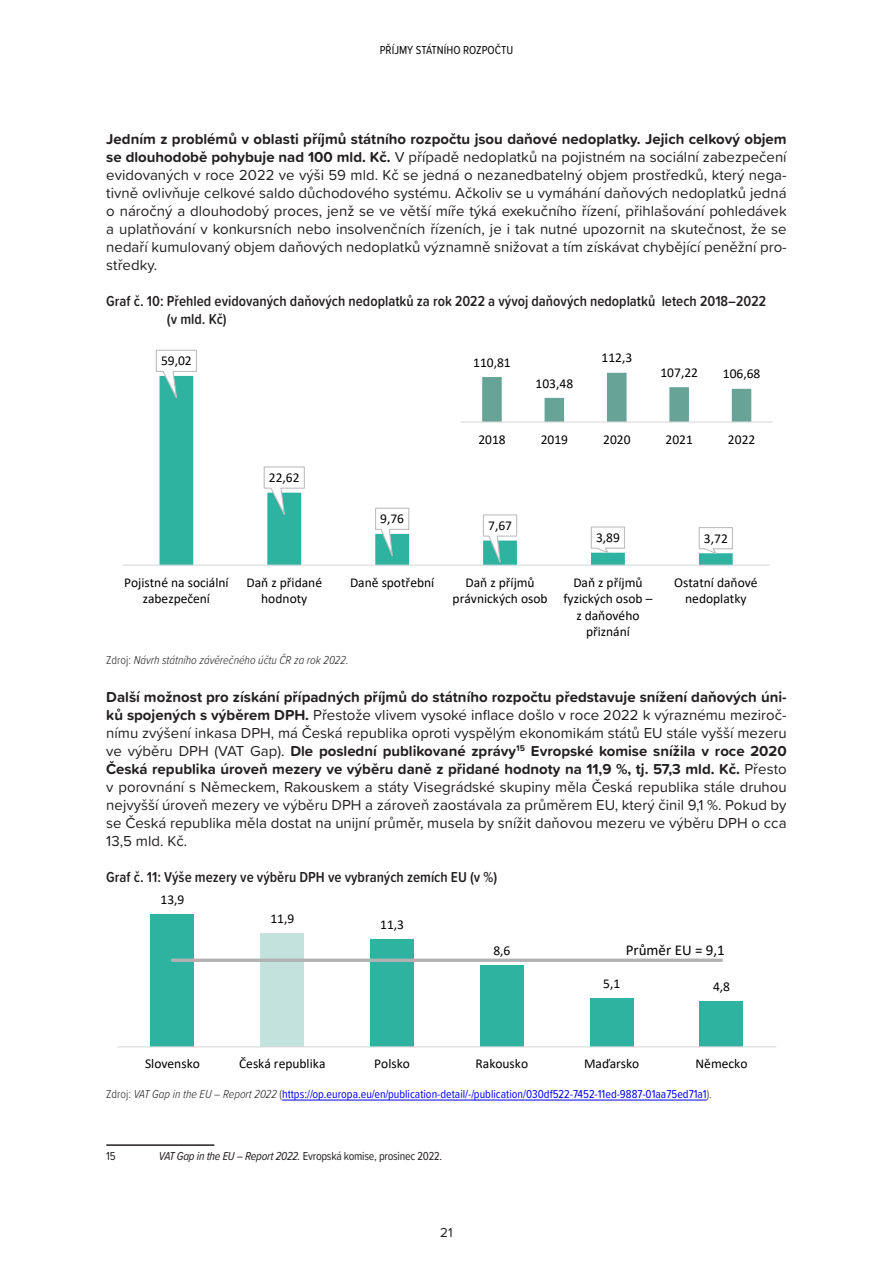
<style>
.page{position:relative;width:893px;height:1263px;background:#fff}
.page>*{position:absolute;margin:0;border:0;box-sizing:border-box;transform-origin:0 0}
.text_normal_10_b{font:15px/18px "Proxima Soft";color:#231f20;text-align:justify}
.tabulka_nadpis{font:600 15px/18px "Proxima Soft Cond";color:#231f20}
.t1{font:15px "Calibri";color:#000}
.t2{font:13.5px/16.5px "Calibri";color:#000;text-align:center}
.t3{font:13.5px "Proxima Soft";color:#231f20}
.zdroje{font:12px "Proxima Soft Cond";color:#00f}
.poznámky_pod_čarou{font:12px "Proxima Soft Cond";letter-spacing:-.02em;color:#231f20}
.zdroje-2{font:italic 300 12px "Proxima Soft Cond";color:#231f20}
.t4{font:12px "Proxima Soft Cond";color:#040503}
.s1{font-weight:700}
.s2{font-style:normal}
.s3{font-weight:300;color:#231f20}
.s4{font-weight:300;font-style:italic;color:#231f20}
.s5{font-style:italic}
</style>
<div class="page">
<hr style="left:282px;top:1100px;width:425px;height:1px;background:#00f">
<hr style="left:106px;top:1144px;width:108px;height:2px;background:#231f20">
<svg style="left:160px;top:404px;width:573px;height:161px"></svg>
<hr style="left:122px;top:565px;width:648px;height:1px;background:#d9d9d9">
<svg style="left:155px;top:349px;width:42px;height:55px"></svg>
<svg style="left:263px;top:466px;width:42px;height:54px"></svg>
<svg style="left:374px;top:507px;width:36px;height:56px"></svg>
<svg style="left:482px;top:514px;width:36px;height:51px"></svg>
<svg style="left:590px;top:526px;width:36px;height:29px"></svg>
<svg style="left:698px;top:526px;width:35px;height:30px"></svg>
<div style="left:447px;top:335px;width:339px;height:119px;background:#fff"></div>
<svg style="left:482px;top:373px;width:269px;height:48px"></svg>
<hr style="left:461px;top:421px;width:312px;height:2px;background:#d9d9d9">
<div style="left:151px;top:914px;width:43px;height:133px;background:#2eb3a1"></div>
<div style="left:260px;top:933px;width:44px;height:114px;background:#c2e2db"></div>
<div style="left:370px;top:939px;width:44px;height:108px;background:#2eb3a1"></div>
<div style="left:480px;top:965px;width:44px;height:82px;background:#2eb3a1"></div>
<div style="left:590px;top:998px;width:44px;height:49px;background:#2eb3a1"></div>
<div style="left:699px;top:1001px;width:44px;height:46px;background:#2eb3a1"></div>
<hr style="left:118px;top:1046px;width:658px;height:1px;background:#d9d9d9">
<svg style="left:172px;top:958px;width:549px;height:4px;background:#b9bbbb"></svg>
<p class="t4" style="left:380px;top:41px;width:135px">PŘÍJMY STÁTNÍHO ROZPOČTU</p>
<p class="text_normal_10_b" style="left:106px;top:129px;width:682px"><span class="s1">Jedním z problémů v oblasti příjmů státního rozpočtu jsou daňové nedoplatky. Jejich celkový objem se dlouhodobě pohybuje nad 100 mld. Kč.</span> V případě nedoplatků na pojistném na sociální zabezpečení evidovaných v roce 2022 ve výši 59 mld. Kč se jedná o nezanedbatelný objem prostředků, který nega&shy;tivně ovlivňuje celkové saldo důchodového systému. Ačkoliv se u vymáhání daňových nedoplatků jedná o náročný a dlouhodobý proces, jenž se ve větší míře týká exekučního řízení, přihlašování pohledávek a uplatňování v konkursních nebo insolvenčních řízeních, je i tak nutné upozornit na skutečnost, že se nedaří kumulovaný objem daňových nedoplatků významně snižovat a tím získávat chybějící peněžní pro&shy;středky.</p>
<p class="tabulka_nadpis" style="left:167px;top:291px;width:601px;text-indent:-61px">Graf č. 10: Přehled evidovaných daňových nedoplatků za rok 2022 a vývoj daňových nedoplatků letech 2018–2022 (v mld. Kč)</p>
<p class="t2" style="left:161px;top:352px;width:32px">59,02</p>
<p class="t2" style="left:269px;top:469px;width:32px">22,62</p>
<p class="t2" style="left:380px;top:510px;width:25px">9,76</p>
<p class="t2" style="left:473px;top:354px;width:39px">110,81</p>
<p class="t2" style="left:536px;top:374px;width:39px">103,48</p>
<p class="t2" style="left:601px;top:349px;width:32px">112,3</p>
<p class="t2" style="left:660px;top:364px;width:39px">107,22</p>
<p class="t2" style="left:723px;top:365px;width:39px">106,68</p>
<p class="t2" style="left:478px;top:430px;width:29px">2018</p>
<p class="t2" style="left:541px;top:430px;width:29px">2019</p>
<p class="t2" style="left:603px;top:430px;width:29px">2020</p>
<p class="t2" style="left:666px;top:430px;width:29px">2021</p>
<p class="t2" style="left:728px;top:430px;width:29px">2022</p>
<p class="t2" style="left:488px;top:517px;width:25px">7,67</p>
<p class="t2" style="left:596px;top:529px;width:25px">3,89</p>
<p class="t2" style="left:704px;top:530px;width:25px">3,72</p>
<p class="t2" style="left:124px;top:574px;width:106px">Pojistné na sociální zabezpečení</p>
<p class="t2" style="left:247px;top:574px;width:77px">Daň z přidané hodnoty</p>
<p class="t2" style="left:350px;top:574px;width:86px">Daně spotřební</p>
<p class="t2" style="left:453px;top:574px;width:96px">Daň z příjmů právnických osob</p>
<p class="t2" style="left:563px;top:574px;width:90px">Daň z příjmů fyzických osob – z daňového přiznání</p>
<p class="t2" style="left:674px;top:574px;width:85px">Ostatní daňové nedoplatky</p>
<p class="zdroje-2" style="left:106px;top:651px;width:244px"><span class="s2">Zdroj:</span> Návrh státního závěrečného účtu ČR za rok 2022.</p>
<p class="text_normal_10_b" style="left:106px;top:687px;width:682px"><span class="s1">Další možnost pro získání případných příjmů do státního rozpočtu představuje snížení daňových úni&shy;ků spojených s výběrem DPH.</span> Přestože vlivem vysoké inflace došlo v roce 2022 k výraznému meziroč&shy;nímu zvýšení inkasa DPH, má Česká republika oproti vyspělým ekonomikám států EU stále vyšší mezeru ve výběru DPH (VAT Gap). <span class="s1">Dle poslední publikované zprávy</span><sup>15</sup> <span class="s1">Evropské komise snížila v roce 2020<br>Česká republika úroveň mezery ve výběru daně z přidané hodnoty na 11,9 %, tj. 57,3 mld. Kč.</span> Přesto v porovnání s Německem, Rakouskem a státy Visegrádské skupiny měla Česká republika stále druhou nejvyšší úroveň mezery ve výběru DPH a zároveň zaostávala za průměrem EU, který činil 9,1 %. Pokud by se Česká republika měla dostat na unijní průměr, musela by snížit daňovou mezeru ve výběru DPH o cca 13,5 mld. Kč.</p>
<p class="tabulka_nadpis" style="left:106px;top:867px;width:393px">Graf č. 11: Výše mezery ve výběru DPH ve vybraných zemích EU (v %)</p>
<p class="t2" style="left:161px;top:891px;width:25px">13,9</p>
<p class="t2" style="left:270px;top:910px;width:25px">11,9</p>
<p class="t2" style="left:380px;top:916px;width:25px">11,3</p>
<p class="t2" style="left:493px;top:941px;width:19px">8,6</p>
<p class="t1" style="left:626px;top:940px;width:101px">Průměr EU = 9,1</p>
<p class="t2" style="left:603px;top:975px;width:19px">5,1</p>
<p class="t2" style="left:713px;top:978px;width:19px">4,8</p>
<p class="t2" style="left:145px;top:1055px;width:56px">Slovensko</p>
<p class="t2" style="left:239px;top:1055px;width:88px">Česká republika</p>
<p class="t2" style="left:374px;top:1055px;width:37px">Polsko</p>
<p class="t2" style="left:476px;top:1055px;width:54px">Rakousko</p>
<p class="t2" style="left:584px;top:1055px;width:57px">Maďarsko</p>
<p class="t2" style="left:695px;top:1055px;width:53px">Německo</p>
<p class="zdroje" style="left:106px;top:1085px;width:607px"><span class="s3">Zdroj:</span> <span class="s4">VAT Gap in the EU – Report 2022</span> <span class="s3">(</span>https://op.europa.eu/en/publication-detail/-/publication/030df522-7452-11ed-9887-01aa75ed71a1<span class="s3">).</span></p>
<p class="poznámky_pod_čarou" style="left:106px;top:1146px;width:11px">15</p>
<p class="poznámky_pod_čarou" style="left:159px;top:1146px;width:285px"><span class="s5">VAT Gap in the EU – Report 2022.</span> Evropská komise, prosinec 2022.</p>
<p class="t3" style="left:440px;top:1222px;width:14px">21</p>
</div>
